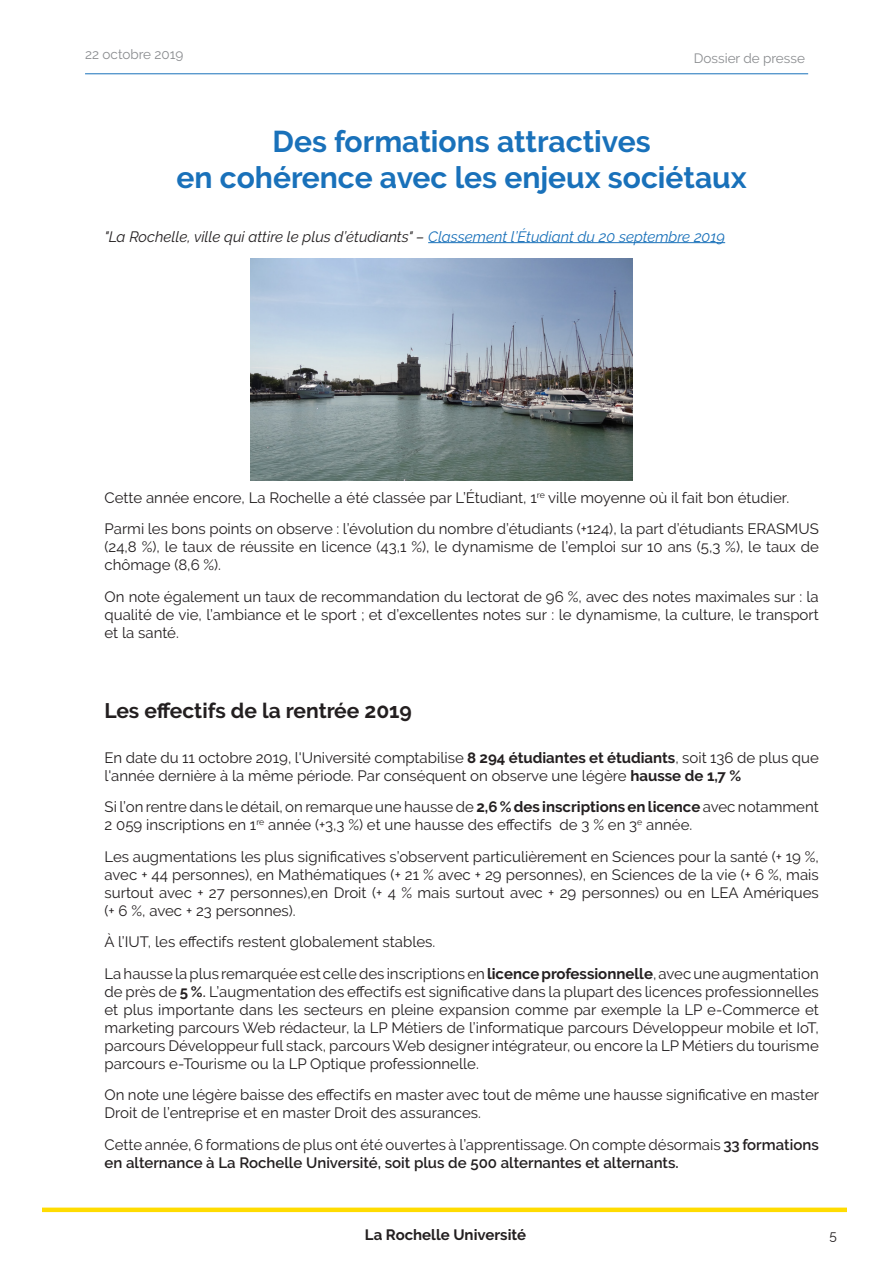
<style>
.page{position:relative;width:889px;height:1263px;background:#fff}
.page>*{position:absolute;margin:0;border:0;box-sizing:border-box;transform-origin:0 0}
.t1{font:700 30px "Raleway";color:#1971ba}
.t2{font:700 21px "Raleway";color:#231f20}
._0_Univ_Corps_de_Tex{font:15px/18px "Raleway";color:#231f20;text-align:justify}
._0_Univ_Corps_de_Tex-2{font:600 15px/18px "Raleway";color:#231f20}
.t3{font:italic 15px "Raleway";color:#231f20}
.t4{font:700 15px "Raleway";color:#231f20}
.t5{font:13.5px "Raleway";color:#8a8c8f}
.t6{font:13.5px "Raleway";color:#231f20}
.s1{color:#1971ba}
.s2{font-weight:700}
.s3{font-family:"Times New Roman"}
.s4{font-weight:400}
</style>
<div class="page">
<hr style="left:85px;top:73px;width:723px;height:1px;background:#1971ba">
<div style="left:42px;top:1207px;width:805px;height:5px;background:#ffdc01"></div>
<hr style="left:428px;top:242px;width:297px;height:1px;background:#1971ba">
<img style="left:251px;top:259px;width:381px;height:221px">
<p class="t5" style="left:85px;top:47px;width:100px">22 octobre 2019</p>
<p class="t5" style="left:694px;top:50px;width:113px">Dossier de presse</p>
<p class="t1" style="left:273px;top:124px;width:379px">Des formations attractives</p>
<p class="t1" style="left:177px;top:160px;width:571px">en cohérence avec les enjeux sociétaux</p>
<p class="t3" style="left:105px;top:228px;width:622px">"La Rochelle, ville qui attire le plus d’étudiants" – <span class="s1">Classement l’Étudiant du 20 septembre 2019</span></p>
<p class="_0_Univ_Corps_de_Tex" style="left:105px;top:488px;width:686px">Cette année encore, La Rochelle a été classée par L’Étudiant, 1<sup>re</sup> ville moyenne où il fait bon étudier.</p>
<p class="_0_Univ_Corps_de_Tex" style="left:105px;top:520px;width:715px">Parmi les bons points on observe : l’évolution du nombre d’étudiants (+124), la part d’étudiants ERASMUS (24,8 %), le taux de réussite en licence (43,1 %), le dynamisme de l’emploi sur 10 ans (5,3 %), le taux de chômage (8,6 %).</p>
<p class="_0_Univ_Corps_de_Tex" style="left:105px;top:587px;width:715px">On note également un taux de recommandation du lectorat de 96 %, avec des notes maximales sur : la qualité de vie, l’ambiance et le sport ; et d’excellentes notes sur : le dynamisme, la culture, le transport et la santé.</p>
<p class="t2" style="left:105px;top:698px;width:309px">Les effectifs de la rentrée 2019</p>
<p class="_0_Univ_Corps_de_Tex" style="left:105px;top:748px;width:715px">En date du 11 octobre 2019, l'Université comptabilise <span class="s2">8 294 étudiantes et étudiants</span>, soit 136 de plus que l'année dernière à la même période. Par conséquent on observe une légère <span class="s2">hausse de 1,7 %</span></p>
<p class="_0_Univ_Corps_de_Tex" style="left:105px;top:798px;width:715px">Si l’on rentre dans le détail, on remarque une hausse de <span class="s2">2,6 % des inscriptions en licence</span> avec notamment<br>2 059 inscriptions en 1<sup>re</sup> année (+3,3 %) et une hausse des effectifs de 3 % en 3<sup>e</sup> année.</p>
<p class="_0_Univ_Corps_de_Tex" style="left:105px;top:847px;width:715px">Les augmentations les plus significatives s’observent particulièrement en Sciences pour la santé (+ 19 %, avec + 44 personnes), en Mathématiques (+ 21 % avec + 29 personnes), en Sciences de la vie (+ 6 %, mais surtout avec + 27 personnes),en Droit (+ 4 % mais surtout avec + 29 personnes) ou en LEA Amériques (+ 6 %, avec + 23 personnes).</p>
<p class="_0_Univ_Corps_de_Tex" style="left:105px;top:933px;width:332px">À l’IUT, les effectifs restent globalement stables.</p>
<p class="_0_Univ_Corps_de_Tex" style="left:105px;top:964px;width:715px">La hausse la plus remarquée est celle des inscriptions en <span class="s2">licence professionnelle</span>, avec une augmentation de près de <span class="s2">5 %</span><span class="s3">.</span> L’augmentation des effectifs est significative dans la plupart des licences professionnelles et plus importante dans les secteurs en pleine expansion comme par exemple la LP e-Commerce et marketing parcours Web rédacteur, la LP Métiers de l’informatique parcours Développeur mobile et IoT, parcours Développeur full stack, parcours Web designer intégrateur, ou encore la LP Métiers du tourisme parcours e-Tourisme ou la LP Optique professionnelle.</p>
<p class="_0_Univ_Corps_de_Tex" style="left:105px;top:1086px;width:716px">On note une légère baisse des effectifs en master avec tout de même une hausse significative en master<br>Droit de l’entreprise et en master Droit des assurances.</p>
<p class="_0_Univ_Corps_de_Tex-2" style="left:105px;top:1135px;width:715px"><span class="s4">Cette année, 6 formations de plus ont été ouvertes à l’apprentissage. On compte désormais</span> 33 formations en alternance à La Rochelle Université, soit plus de 500 alternantes et alternants.</p>
<p class="t4" style="left:365px;top:1226px;width:163px">La Rochelle Université</p>
<p class="t6" style="left:829px;top:1227px;width:9px">5</p>
</div>
